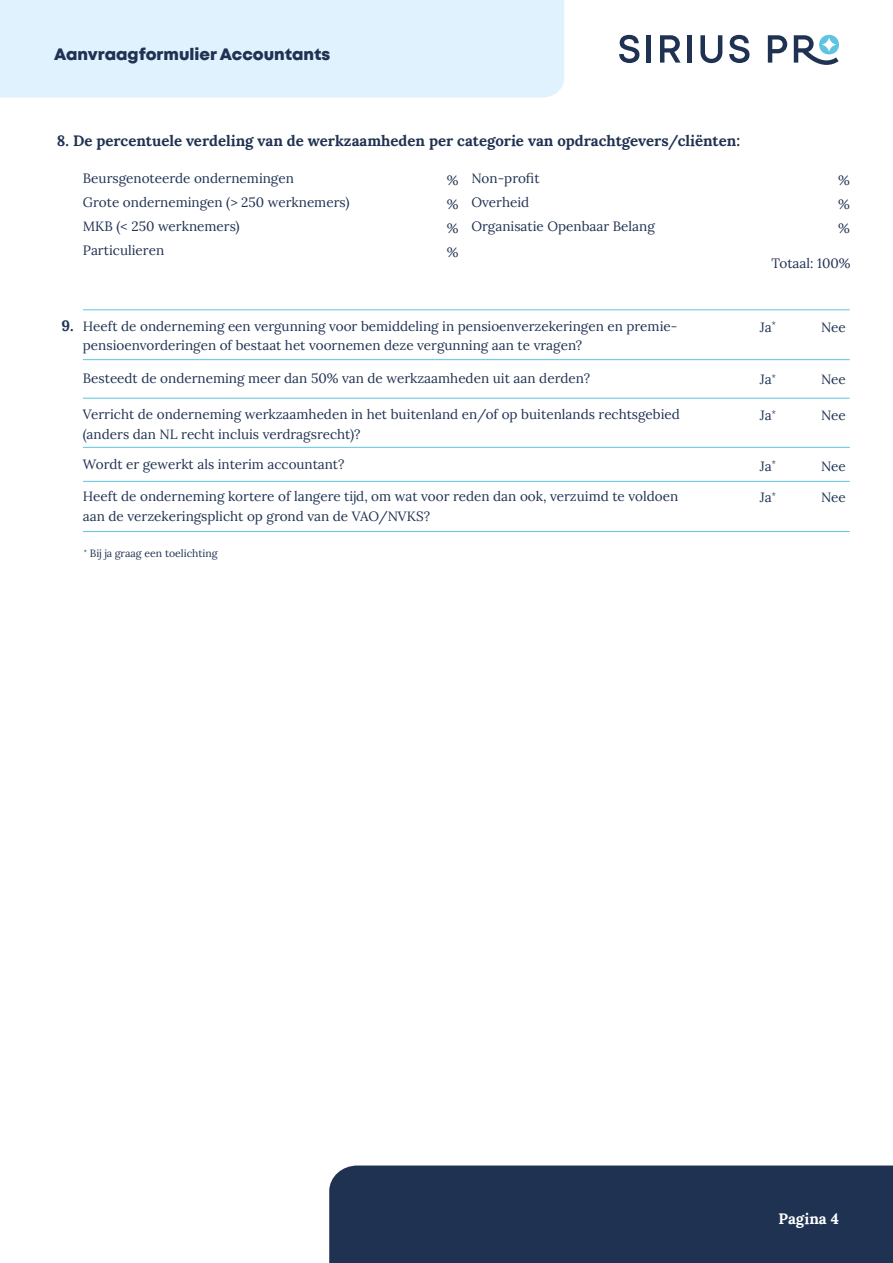
<style>
.page{position:relative;width:893px;height:1263px;background:#fff}
.page>*{position:absolute;margin:0;border:0;box-sizing:border-box;transform-origin:0 0}
.t1{font:16.5px "Mont Heavy DEMO";color:#203252}
.t2{font:700 15px "Lora";color:#203252}
.t3{font:700 15px "Lora";color:#fff}
.t4{font:13.5px/24px "Lora";color:#203252}
.t5{font:10.5px "Lora";color:#203252}
.s1{font-weight:700;font-size:15px}
</style>
<div class="page">
<div style="left:0;top:0;width:564px;height:97px;background:#dff2fd"></div>
<svg style="left:619px;top:35px;width:20px;height:28px"></svg>
<hr style="left:647px;top:35px;width:4px;height:28px;background:#203252">
<svg style="left:660px;top:35px;width:21px;height:28px"></svg>
<div style="left:687px;top:35px;width:5px;height:28px;background:#203252"></div>
<svg style="left:700px;top:35px;width:22px;height:28px"></svg>
<svg style="left:729px;top:35px;width:20px;height:28px"></svg>
<svg style="left:768px;top:35px;width:19px;height:28px"></svg>
<svg style="left:794px;top:35px;width:45px;height:30px"></svg>
<div style="left:329px;top:1165px;width:564px;height:98px;background:#203252"></div>
<hr style="left:83px;top:398px;width:767px;height:1px;background:#5fc4e1">
<hr style="left:83px;top:359px;width:767px;height:1px;background:#5fc4e1">
<hr style="left:83px;top:310px;width:767px;height:1px;background:#5fc4e1">
<hr style="left:83px;top:447px;width:767px;height:1px;background:#5fc4e1">
<hr style="left:83px;top:481px;width:767px;height:1px;background:#5fc4e1">
<hr style="left:83px;top:531px;width:767px;height:1px;background:#5fc4e1">
<p class="t1" style="left:54px;top:45px;width:278px">Aanvraagformulier Accountants</p>
<p class="t2" style="left:57px;top:128px;width:685px">8. De percentuele verdeling van de werkzaamheden per categorie van opdrachtgevers/cliënten:</p>
<p class="t4" style="left:83px;top:165px;width:212px">Beursgenoteerde ondernemingen</p>
<p class="t4" style="left:471px;top:165px;width:70px">Non-profit</p>
<p class="t4" style="left:83px;top:189px;width:268px">Grote ondernemingen (&gt; 250 werknemers)</p>
<p class="t4" style="left:471px;top:189px;width:59px">Overheid</p>
<p class="t4" style="left:83px;top:213px;width:158px">MKB (&lt; 250 werknemers)</p>
<p class="t4" style="left:471px;top:213px;width:185px">Organisatie Openbaar Belang</p>
<p class="t4" style="left:83px;top:237px;width:83px">Particulieren</p>
<p class="t4" style="left:447px;top:167px;width:13px;text-align:justify">% % % %</p>
<p class="t4" style="left:838px;top:167px;width:13px;text-align:justify">% % %</p>
<p class="t4" style="left:771px;top:250px;width:81px">Totaal: 100%</p>
<p class="t4" style="left:83px;top:315px;width:596px;line-height:19.5px;text-indent:-21px"><span class="s1">9.</span> Heeft de onderneming een vergunning voor bemiddeling in pensioenverzekeringen en premie&shy;pensioenvorderingen of bestaat het voornemen deze vergunning aan te vragen?</p>
<p class="t4" style="left:83px;top:365px;width:509px">Besteedt de onderneming meer dan 50% van de werkzaamheden uit aan derden?</p>
<p class="t4" style="left:83px;top:404px;width:599px;line-height:19.5px">Verricht de onderneming werkzaamheden in het buitenland en/of op buitenlands rechtsgebied (anders dan NL recht incluis verdragsrecht)?</p>
<p class="t4" style="left:83px;top:452px;width:263px">Wordt er gewerkt als interim accountant?</p>
<p class="t4" style="left:83px;top:486px;width:597px;line-height:19.5px">Heeft de onderneming kortere of langere tijd, om wat voor reden dan ook, verzuimd te voldoen aan de verzekeringsplicht op grond van de VAO/NVKS?</p>
<p class="t5" style="left:84px;top:546px;width:135px"><sup>*</sup> Bij ja graag een toelichting</p>
<p class="t4" style="left:760px;top:314px;width:17px">Ja<sup>*</sup></p>
<p class="t4" style="left:821px;top:314px;width:26px">Nee</p>
<p class="t4" style="left:760px;top:366px;width:17px">Ja<sup>*</sup></p>
<p class="t4" style="left:821px;top:366px;width:26px">Nee</p>
<p class="t4" style="left:760px;top:403px;width:17px">Ja<sup>*</sup></p>
<p class="t4" style="left:760px;top:453px;width:17px">Ja<sup>*</sup></p>
<p class="t4" style="left:760px;top:485px;width:17px">Ja<sup>*</sup></p>
<p class="t4" style="left:821px;top:403px;width:26px">Nee</p>
<p class="t4" style="left:821px;top:453px;width:26px">Nee</p>
<p class="t4" style="left:821px;top:485px;width:26px">Nee</p>
<p class="t3" style="left:779px;top:1206px;width:62px">Pagina 4</p>
</div>
